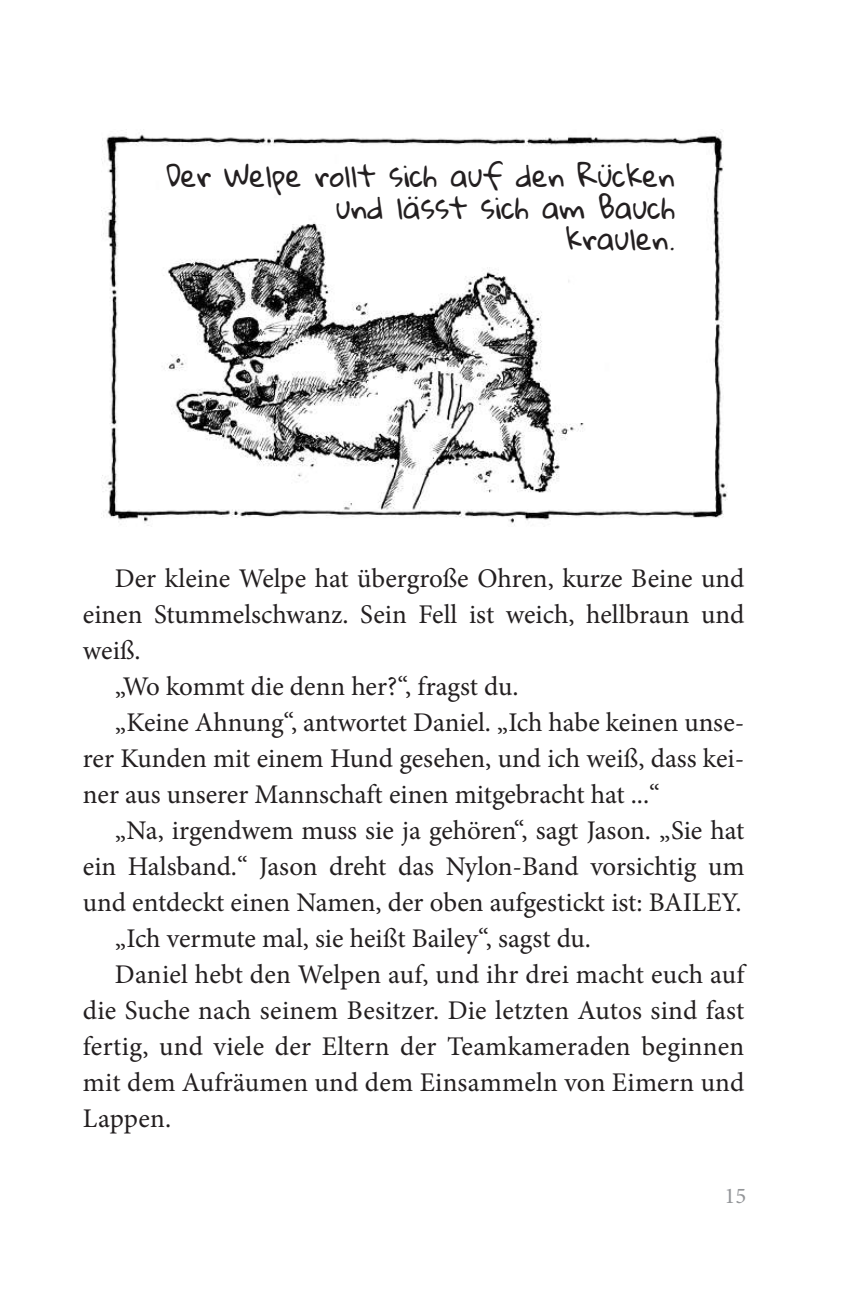
<style>
.page{position:relative;width:861px;height:1308px;background:#fff}
.page>*{position:absolute;margin:0;border:0;box-sizing:border-box;transform-origin:0 0}
.t1{font:29.25px/31.5px "Gloria Hallelujah";color:#231f20;text-align:right}
.t2{font:27px "Minion Pro";color:#231f20}
.t3{font:22.5px "Minion Pro";color:#939598}
</style>
<div class="page">
<img style="left:101px;top:129px;width:627px;height:397px">
<p class="t1" style="left:166px;top:161px;width:510px">Der Welpe rollt sich auf den Rücken und lässt sich am Bauch<br>kraulen.</p>
<p class="t2" style="left:115px;top:560px;width:631px">Der kleine Welpe hat übergroße Ohren, kurze Beine und</p>
<p class="t2" style="left:83px;top:596px;width:663px">einen Stummelschwanz. Sein Fell ist weich, hellbraun und</p>
<p class="t2" style="left:83px;top:632px;width:59px">weiß.</p>
<p class="t2" style="left:115px;top:668px;width:405px">„Wo kommt die denn her?“, fragst du.</p>
<p class="t2" style="left:115px;top:704px;width:631px">„Keine Ahnung“, antwortet Daniel. „Ich habe keinen unse-</p>
<p class="t2" style="left:83px;top:740px;width:663px">rer Kunden mit einem Hund gesehen, und ich weiß, dass kei-</p>
<p class="t2" style="left:83px;top:776px;width:579px">ner aus unserer Mannschaft einen mitgebracht hat ...“</p>
<p class="t2" style="left:115px;top:812px;width:631px">„Na, irgendwem muss sie ja gehören“, sagt Jason. „Sie hat</p>
<p class="t2" style="left:83px;top:848px;width:663px">ein Halsband.“ Jason dreht das Nylon-Band vorsichtig um</p>
<p class="t2" style="left:83px;top:884px;width:660px">und entdeckt einen Namen, der oben aufgestickt ist: BAILEY.</p>
<p class="t2" style="left:115px;top:920px;width:478px">„Ich vermute mal, sie heißt Bailey“, sagst du.</p>
<p class="t2" style="left:115px;top:956px;width:631px">Daniel hebt den Welpen auf, und ihr drei macht euch auf</p>
<p class="t2" style="left:83px;top:992px;width:663px">die Suche nach seinem Besitzer. Die letzten Autos sind fast</p>
<p class="t2" style="left:83px;top:1028px;width:663px">fertig, und viele der Eltern der Teamkameraden beginnen</p>
<p class="t2" style="left:83px;top:1064px;width:663px">mit dem Aufräumen und dem Einsammeln von Eimern und</p>
<p class="t2" style="left:83px;top:1100px;width:90px">Lappen.</p>
<p class="t3" style="left:725px;top:1180px;width:23px">15</p>
</div>
